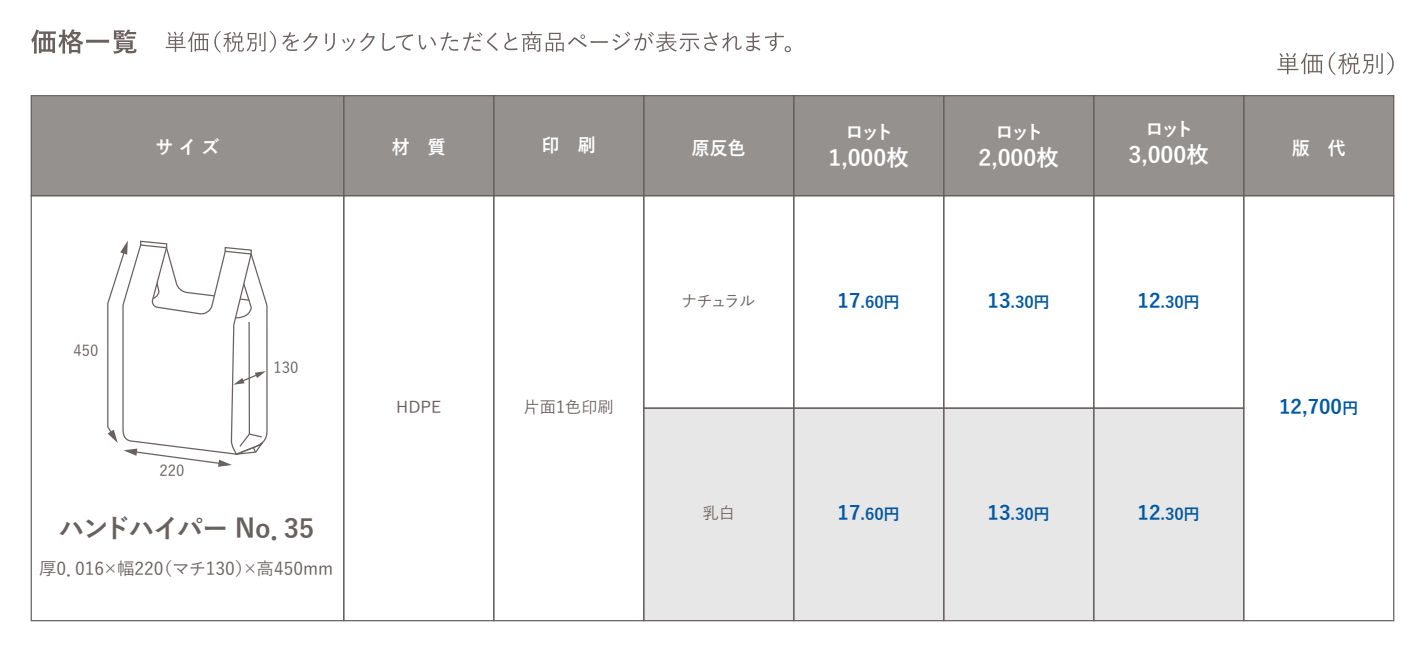
<style>
.page{position:relative;width:1425px;height:650px;background:#fff}
.page>*{position:absolute;margin:0;border:0;box-sizing:border-box;transform-origin:0 0}
.t1{font:700 26.25px "Yu Gothic";letter-spacing:-.075em;color:#68615f}
.t2{font:700 22.5px "Yu Gothic";color:#fff}
.t3{font:700 20px "Yu Gothic";color:#0058a4}
.t4{font:700 18.75px "Yu Gothic";letter-spacing:-.165em;color:#fff;scale:.95 1}
.t5{font:700 18.75px "Yu Gothic";letter-spacing:-.165em;color:#fff}
.t6{font:500 17.5px "Yu Gothic";color:#68615f}
.t7{font:700 16.25px "Yu Gothic";color:#0058a4}
.t8{font:500 16.25px "Yu Gothic";color:#68615f}
.t9{font:500 15px "Yu Gothic";color:#68615f}
.s1{font-size:20px}
.s2{font-size:16.25px}
</style>
<div class="page">
<div style="left:643px;top:408px;width:600px;height:213px;background:#e8e7e7"></div>
<div style="left:31px;top:96px;width:1362px;height:100px;background:#95918f"></div>
<svg style="left:1277px;top:53px;width:46px;height:21px"></svg>
<svg style="left:1329px;top:52px;width:65px;height:23px"></svg>
<svg style="left:166px;top:31px;width:110px;height:22px"></svg>
<svg style="left:282px;top:32px;width:36px;height:19px"></svg>
<svg style="left:325px;top:33px;width:10px;height:18px"></svg>
<svg style="left:342px;top:33px;width:33px;height:18px"></svg>
<svg style="left:382px;top:33px;width:31px;height:18px"></svg>
<svg style="left:419px;top:32px;width:79px;height:19px"></svg>
<svg style="left:504px;top:32px;width:287px;height:20px"></svg>
<svg style="left:31px;top:29px;width:106px;height:25px"></svg>
<div style="left:1243px;top:95px;width:151px;height:101px;border:1px solid #68615f"></div>
<div style="left:1093px;top:95px;width:151px;height:101px;border:1px solid #68615f"></div>
<div style="left:943px;top:95px;width:151px;height:101px;border:1px solid #68615f"></div>
<div style="left:793px;top:95px;width:151px;height:101px;border:1px solid #68615f"></div>
<div style="left:643px;top:95px;width:151px;height:101px;border:1px solid #68615f"></div>
<div style="left:493px;top:95px;width:151px;height:101px;border:1px solid #68615f"></div>
<div style="left:343px;top:95px;width:151px;height:101px;border:1px solid #68615f"></div>
<div style="left:31px;top:95px;width:313px;height:101px;border:1px solid #68615f"></div>
<div style="left:1093px;top:195px;width:151px;height:214px;border:1px solid #68615f"></div>
<div style="left:943px;top:195px;width:151px;height:214px;border:1px solid #68615f"></div>
<div style="left:793px;top:195px;width:151px;height:214px;border:1px solid #68615f"></div>
<div style="left:643px;top:195px;width:151px;height:214px;border:1px solid #68615f"></div>
<svg style="left:1242px;top:194px;width:153px;height:428px"></svg>
<div style="left:1093px;top:408px;width:151px;height:213px;border:1px solid #68615f"></div>
<div style="left:943px;top:408px;width:151px;height:213px;border:1px solid #68615f"></div>
<div style="left:793px;top:408px;width:151px;height:213px;border:1px solid #68615f"></div>
<div style="left:643px;top:408px;width:151px;height:213px;border:1px solid #68615f"></div>
<svg style="left:495px;top:194px;width:150px;height:428px"></svg>
<svg style="left:345px;top:194px;width:150px;height:428px"></svg>
<svg style="left:30px;top:194px;width:315px;height:428px"></svg>
<svg style="left:107px;top:240px;width:163px;height:227px"></svg>
<p class="t5" style="left:845px;top:121px;width:50px">ロット</p>
<p class="t5" style="left:995px;top:121px;width:50px">ロット</p>
<p class="t4" style="left:542px;top:135px;width:58px">印　刷</p>
<p class="t4" style="left:156px;top:137px;width:69px">サイズ</p>
<p class="t4" style="left:392px;top:137px;width:58px">材　質</p>
<h2 class="t2" style="left:829px;top:145px;width:82px">1,000枚</h2>
<p class="t4" style="left:692px;top:138px;width:58px">原反色</p>
<h2 class="t2" style="left:979px;top:145px;width:82px">2,000枚</h2>
<p class="t5" style="left:1145px;top:119px;width:50px">ロット</p>
<h2 class="t2" style="left:1129px;top:142px;width:82px">3,000枚</h2>
<p class="t9" style="left:74px;top:337px;width:26px">450</p>
<p class="t9" style="left:159px;top:457px;width:26px">220</p>
<p class="t9" style="left:274px;top:353px;width:26px">130</p>
<h1 class="t1" style="left:58px;top:514px;width:257px">ハンドハイパー No．35</h1>
<p class="t6" style="left:39px;top:552px;width:296px">厚0．016×幅220（マチ130）×高450mm</p>
<p class="t8" style="left:396px;top:392px;width:47px">HDPE</p>
<p class="t8" style="left:524px;top:392px;width:92px">片面1色印刷</p>
<p class="t8" style="left:681px;top:286px;width:76px">ナチュラル</p>
<p class="t8" style="left:703px;top:498px;width:34px">乳白</p>
<p class="t7" style="left:838px;top:293px;width:64px"><span class="s1">17</span>.60円</p>
<p class="t7" style="left:988px;top:293px;width:64px"><span class="s1">13</span>.30円</p>
<p class="t7" style="left:1138px;top:293px;width:64px"><span class="s1">12</span>.30円</p>
<p class="t7" style="left:838px;top:505px;width:64px"><span class="s1">17</span>.60円</p>
<p class="t7" style="left:988px;top:505px;width:64px"><span class="s1">13</span>.30円</p>
<p class="t7" style="left:1138px;top:505px;width:64px"><span class="s1">12</span>.30円</p>
<p class="t4" style="left:1292px;top:138px;width:58px">版　代</p>
<p class="t3" style="left:1279px;top:395px;width:81px">12,700<span class="s2">円</span></p>
</div>
